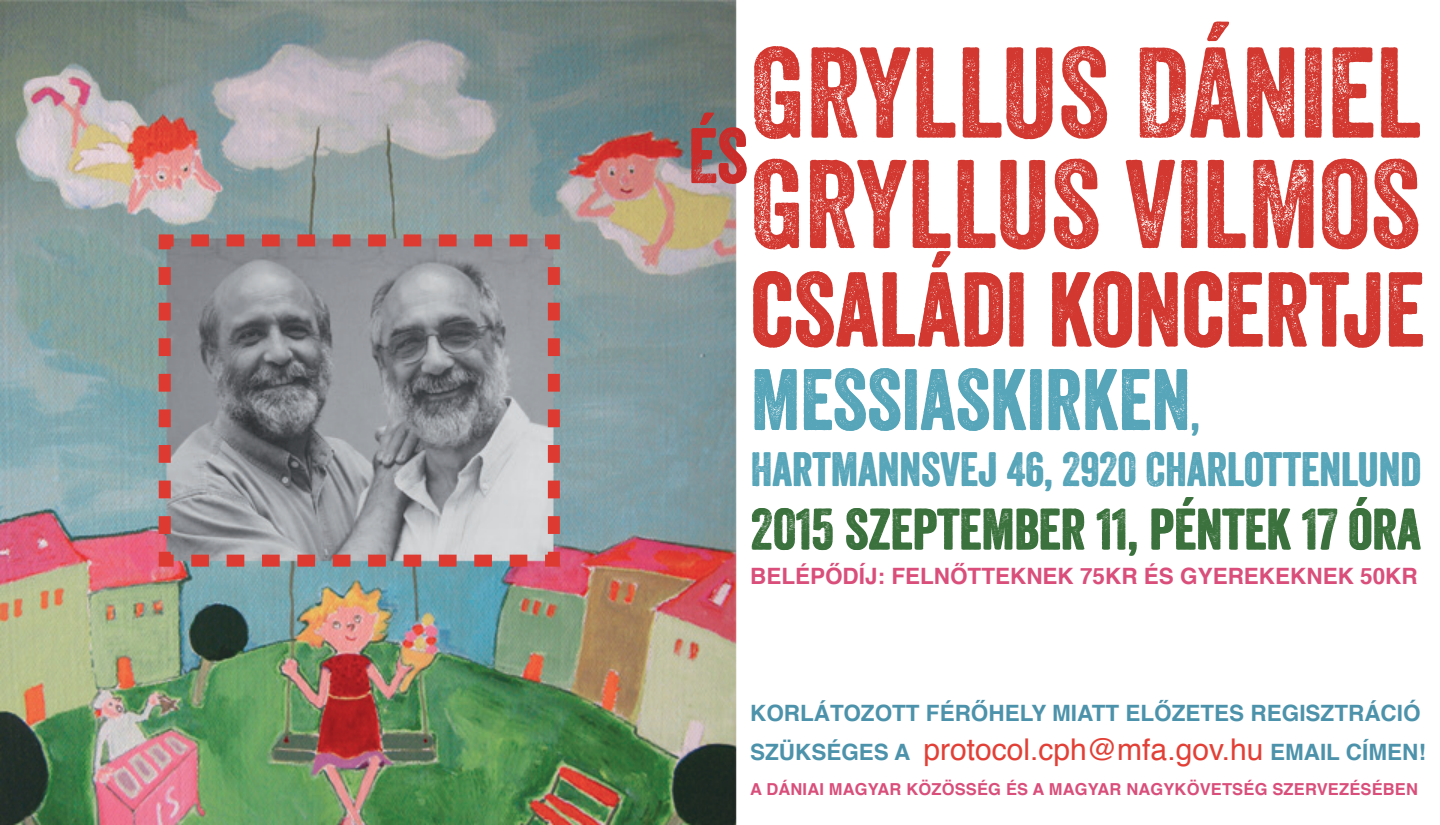
<style>
.page{position:relative;width:1440px;height:825px;background:#fff}
.page>*{position:absolute;margin:0;border:0;box-sizing:border-box;transform-origin:0 0}
.t1{font:124.5px "Veneer Two";color:#d2382f}
.t2{font:121.5px "Veneer Two";color:#d2382f}
.t3{font:102px "Veneer Two";color:#d2382f}
.t4{font:84px "Veneer Two";color:#57a5b9}
.t5{font:75px "Veneer Two";color:#cb2c2a}
.t6{font:56.25px "Veneer Two";color:#3a713c}
.t7{font:46.5px "Veneer Two";color:#57a5b9}
.t8{font:30px "Helvetica";color:#e24036}
.t9{font:700 22.5px "Helvetica";color:#4c92aa}
.t10{font:700 22.5px "Helvetica";color:#d94e7b}
.t11{font:700 16.5px "Helvetica";letter-spacing:.01em;color:#d94e7b}
.s1{font-size:49.5px}
.s2{font-weight:700;font-size:22.5px;color:#4c92aa}
</style>
<div class="page">
<img style="left:0;top:0;width:737px;height:825px">
<svg style="left:153px;top:228px;width:413px;height:345px;background:#978f92"></svg>
<h1 class="t1" style="left:751px;top:17px;width:672px">GRYLLUS DÁNIEL</h1>
<h2 class="t2" style="left:751px;top:130px;width:671px">GRYLLUS VILMOS</h2>
<h3 class="t5" style="left:688px;top:110px;width:61px">ÉS</h3>
<h3 class="t3" style="left:751px;top:247px;width:675px">CSALÁDI KONCERTJE</h3>
<h3 class="t4" style="left:751px;top:349px;width:451px">MESSIASKIRKEN<span class="s1">,</span></h3>
<h3 class="t7" style="left:751px;top:441px;width:672px">HARTMANNSVEJ 46, 2920 CHARLOTTENLUND</h3>
<h3 class="t6" style="left:750px;top:495px;width:672px">2015 SZEPTEMBER 11, PÉNTEK 17 ÓRA</h3>
<h3 class="t10" style="left:750px;top:557px;width:669px">BELÉPŐDÍJ: FELNŐTTEKNEK 75KR ÉS GYEREKEKNEK 50KR</h3>
<h3 class="t9" style="left:750px;top:695px;width:672px">KORLÁTOZOTT FÉRŐHELY MIATT ELŐZETES REGISZTRÁCIÓ</h3>
<h3 class="t8" style="left:750px;top:726px;width:677px"><span class="s2">SZÜKSÉGES A</span> protocol.cph@mfa.gov.hu <span class="s2">EMAIL CÍMEN!</span></h3>
<p class="t11" style="left:750px;top:775px;width:669px">A DÁNIAI MAGYAR KÖZÖSSÉG ÉS A MAGYAR NAGYKÖVETSÉG SZERVEZÉSÉBEN</p>
</div>
